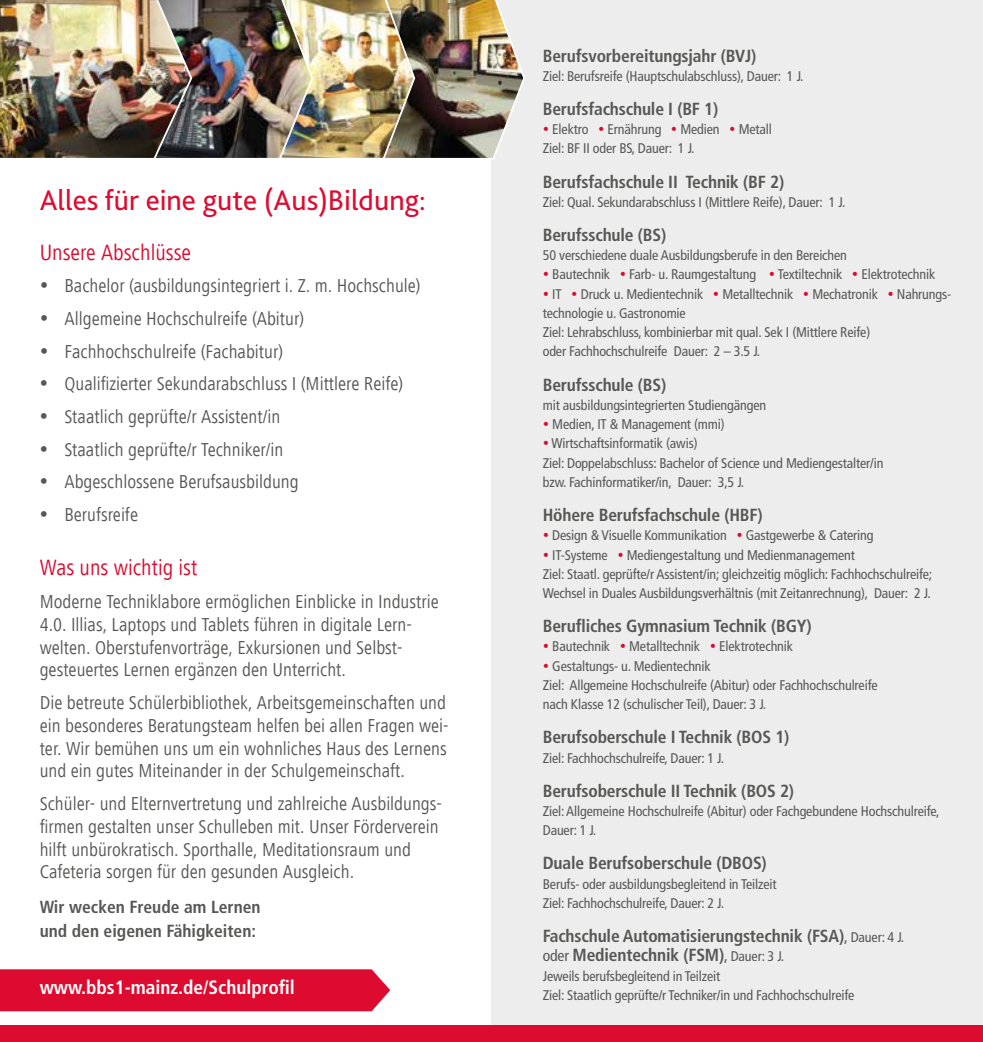
<style>
.page{position:relative;width:983px;height:1042px;background:#fff}
.page>*{position:absolute;margin:0;border:0;box-sizing:border-box;transform-origin:0 0}
.t1{font:29.75px "Bliss 2";color:#dd0b2f}
.t2{font:condensed 22.75px "Frutiger Next LTCE";color:#dd0b2f}
.t3{font:condensed 19.25px/22.8px "Frutiger Next LTCE";color:#575756}
.t4{font:700 condensed 19.25px "Frutiger LT Com";color:#fff}
.t5{font:700 condensed 17.5px/24.5px "Frutiger LT Com";letter-spacing:-.01em;color:#575756}
.t6{font:condensed 14px/19.2px "Frutiger LT Com";letter-spacing:-.01em;color:#575756}
.s1{color:#dd0b2f}
.s2{font-weight:400;font-size:15.75px}
.s3{font-weight:400;font-size:14px}
</style>
<div class="page">
<div style="left:491px;top:0;width:491px;height:1025px;background:#ededed"></div>
<div style="left:0;top:969px;width:390px;height:43px;background:#dd0b2f"></div>
<div style="left:0;top:1026px;width:982px;height:16px;background:#dd0b2f"></div>
<img style="left:0;top:0;width:525px;height:160px">
<h1 class="t1" style="left:40px;top:182px;width:387px">Alles für eine gute (Aus)Bildung:</h1>
<h2 class="t2" style="left:40px;top:239px;width:153px">Unsere Abschlüsse</h2>
<p class="t3" style="left:64px;top:270px;width:358px;line-height:32.7px">Bachelor (ausbildungsintegriert i. Z. m. Hochschule)<br>Allgemeine Hochschulreife (Abitur)<br>Fachhochschulreife (Fachabitur)<br>Qualifizierter Sekundarabschluss I (Mittlere Reife)<br>Staatlich geprüfte/r Assistent/in<br>Staatlich geprüfte/r Techniker/in<br>Abgeschlossene Berufsausbildung<br>Berufsreife</p>
<h2 class="t2" style="left:40px;top:555px;width:159px">Was uns wichtig ist</h2>
<h3 class="t3" style="left:40px;top:590px;width:400px">Moderne Techniklabore ermöglichen Einblicke in Industrie 4.0. Illias, Laptops und Tablets führen in digitale Lern&shy;welten. Oberstufenvorträge, Exkursionen und Selbst&shy;gesteuertes Lernen ergänzen den Unterricht.</h3>
<h3 class="t3" style="left:40px;top:691px;width:410px">Die betreute Schülerbibliothek, Arbeitsgemeinschaften und ein besonderes Beratungsteam helfen bei allen Fragen wei&shy;ter. Wir bemühen uns um ein wohnliches Haus des Lernens und ein gutes Miteinander in der Schulgemeinschaft.</h3>
<h3 class="t3" style="left:40px;top:792px;width:403px">Schüler- und Elternvertretung und zahlreiche Ausbildungs&shy;firmen gestalten unser Schulleben mit. Unser Förderverein hilft unbürokratisch. Sporthalle, Meditationsraum und Cafeteria sorgen für den gesunden Ausgleich.</h3>
<p class="t5" style="left:40px;top:894px;width:222px">Wir wecken Freude am Lernen und den eigenen Fähigkeiten:</p>
<h3 class="t4" style="left:40px;top:976px;width:256px">www.bbs1-mainz.de/Schulprofil</h3>
<p class="t5" style="left:542px;top:43px;width:215px">Berufsvorbereitungsjahr (BVJ)</p>
<p class="t6" style="left:542px;top:66px;width:262px">Ziel: Berufsreife (Hauptschulabschluss), Dauer: 1 J.</p>
<p class="t5" style="left:542px;top:97px;width:177px">Berufsfachschule I (BF 1)</p>
<p class="t6" style="left:542px;top:120px;width:231px"><span class="s1">•</span> Elektro <span class="s1">•</span> Ernährung <span class="s1">•</span> Medien <span class="s1">•</span> Metall<br>Ziel: BF II oder BS, Dauer: 1 J.</p>
<p class="t5" style="left:542px;top:169px;width:243px">Berufsfachschule II Technik (BF 2)</p>
<p class="t6" style="left:542px;top:192px;width:304px">Ziel: Qual. Sekundarabschluss I (Mittlere Reife), Dauer: 1 J.</p>
<p class="t5" style="left:542px;top:223px;width:125px">Berufsschule (BS)</p>
<p class="t6" style="left:542px;top:246px;width:306px">50 verschiedene duale Ausbildungsberufe in den Bereichen</p>
<p class="t6" style="left:542px;top:265px;width:394px"><span class="s1">•</span> Bautechnik <span class="s1">•</span> Farb- u. Raumgestaltung <span class="s1">•</span> Textiltechnik <span class="s1">•</span> Elektrotechnik</p>
<p class="t6" style="left:542px;top:284px;width:410px"><span class="s1">•</span> IT <span class="s1">•</span> Druck u. Medientechnik <span class="s1">•</span> Metalltechnik <span class="s1">•</span> Mechatronik <span class="s1">•</span> Nahrungs&shy;technologie u. Gastronomie<br>Ziel: Lehrabschluss, kombinierbar mit qual. Sek I (Mittlere Reife)<br>oder Fachhochschulreife Dauer: 2 – 3.5 J.</p>
<p class="t5" style="left:542px;top:372px;width:125px">Berufsschule (BS)</p>
<p class="t6" style="left:542px;top:395px;width:225px">mit ausbildungsintegrierten Studiengängen</p>
<p class="t6" style="left:542px;top:415px;width:183px"><span class="s1">•</span> Medien, IT &amp; Management (mmi)</p>
<p class="t6" style="left:542px;top:434px;width:342px"><span class="s1">•</span> Wirtschaftsinformatik (awis)<br>Ziel: Doppelabschluss: Bachelor of Science und Mediengestalter/in bzw. Fachinformatiker/in, Dauer: 3,5 J.</p>
<p class="t5" style="left:542px;top:503px;width:221px">Höhere Berufsfachschule (HBF)</p>
<p class="t6" style="left:542px;top:526px;width:332px"><span class="s1">•</span> Design &amp; Visuelle Kommunikation <span class="s1">•</span> Gastgewerbe &amp; Catering</p>
<p class="t6" style="left:542px;top:545px;width:391px"><span class="s1">•</span> IT-Systeme <span class="s1">•</span> Mediengestaltung und Medienmanagement<br>Ziel: Staatl. geprüfte/r Assistent/in; gleichzeitig möglich: Fachhochschulreife;<br>Wechsel in Duales Ausbildungsverhältnis (mit Zeitanrechnung), Dauer: 2 J.</p>
<p class="t5" style="left:542px;top:614px;width:270px">Berufliches Gymnasium Technik (BGY)</p>
<p class="t6" style="left:542px;top:637px;width:252px"><span class="s1">•</span> Bautechnik <span class="s1">•</span> Metalltechnik <span class="s1">•</span> Elektrotechnik</p>
<p class="t6" style="left:542px;top:656px;width:336px"><span class="s1">•</span> Gestaltungs- u. Medientechnik<br>Ziel: Allgemeine Hochschulreife (Abitur) oder Fachhochschulreife nach Klasse 12 (schulischer Teil), Dauer: 3 J.</p>
<p class="t5" style="left:542px;top:725px;width:248px">Berufsoberschule I Technik (BOS 1)</p>
<p class="t6" style="left:542px;top:748px;width:183px">Ziel: Fachhochschulreife, Dauer: 1 J.</p>
<p class="t5" style="left:542px;top:778px;width:253px">Berufsoberschule II Technik (BOS 2)</p>
<p class="t6" style="left:542px;top:801px;width:398px">Ziel: Allgemeine Hochschulreife (Abitur) oder Fachgebundene Hochschulreife,<br>Dauer: 1 J.</p>
<p class="t5" style="left:542px;top:851px;width:225px">Duale Berufsoberschule (DBOS)</p>
<p class="t6" style="left:542px;top:874px;width:235px">Berufs- oder ausbildungsbegleitend in Teilzeit<br>Ziel: Fachhochschulreife, Dauer: 2 J.</p>
<p class="t5" style="left:542px;top:926px;width:363px;line-height:19.2px">Fachschule Automatisierungstechnik (FSA)<span class="s2">,</span> <span class="s3">Dauer: 4 J. </span><span class="s2">oder</span> Medientechnik (FSM)<span class="s2">,</span> <span class="s3">Dauer: 3 J.</span></p>
<p class="t6" style="left:542px;top:966px;width:313px">Jeweils berufsbegleitend in Teilzeit<br>Ziel: Staatlich geprüfte/r Techniker/in und Fachhochschulreife</p>
</div>
